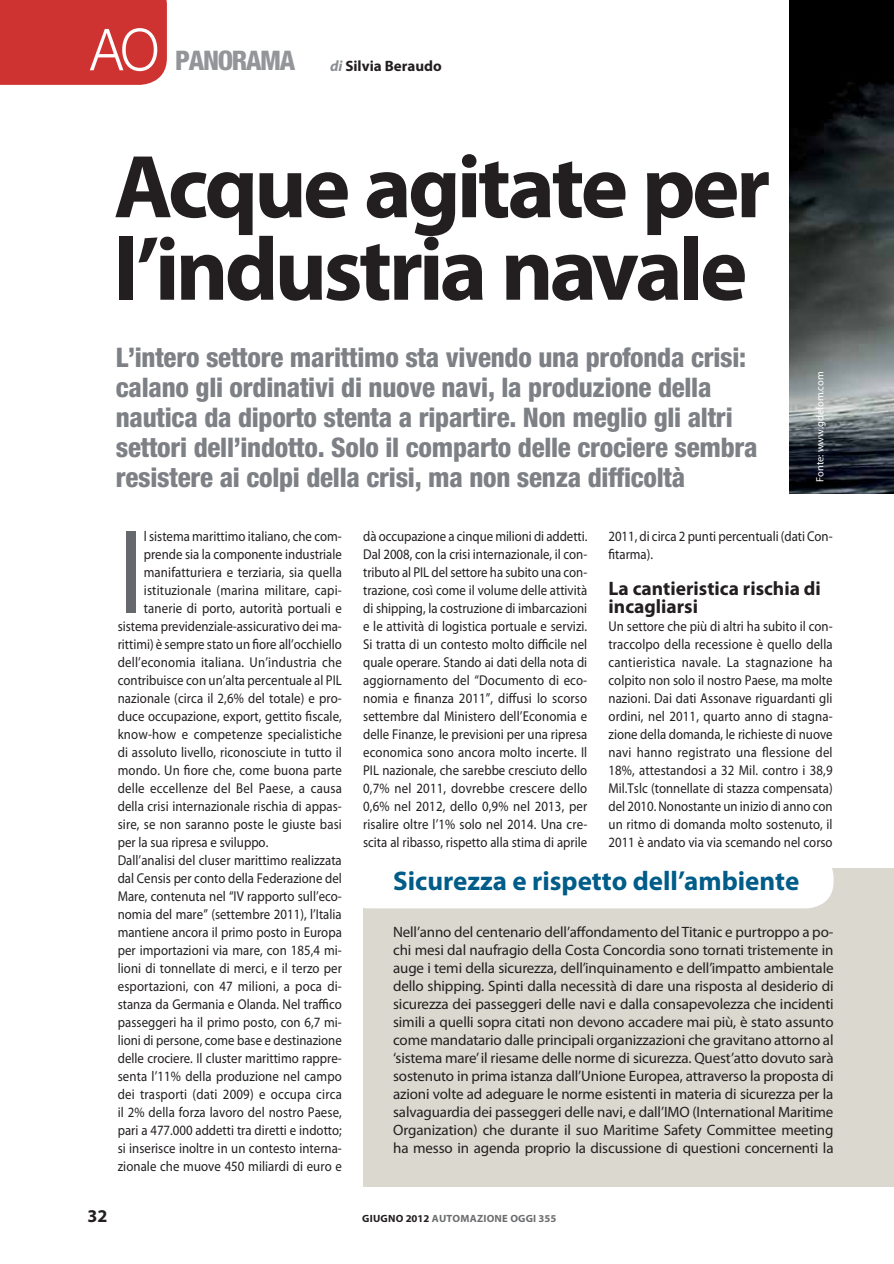
<style>
.page{position:relative;width:894px;height:1264px;background:#fff}
.page>*{position:absolute;margin:0;border:0;box-sizing:border-box;transform-origin:0 0}
.t1{font:121.05px "Myriad Pro";color:#65696e;scale:.9 1}
.t2{font:700 90px/82.5px "Myriad Pro";letter-spacing:-.04em;color:#231f20}
.t3{font:800 condensed 27px/30px "Helvetica Neue LT";letter-spacing:-.01em;color:#7d8085}
.t4{font:700 27px "Myriad Pro";color:#005c88}
.t5{font:800 condensed 27px "Helvetica Neue LT";letter-spacing:-.05em;color:#939598}
.t6{font:700 19.5px/18px "Myriad Pro";color:#231f20}
.t7{font:700 18px "Myriad Pro";color:#231f20}
.t8{font:15px/18px "Myriad Pro";letter-spacing:-.01em;color:#231f20;text-align:justify}
.t9{font:700 15px "Myriad Pro";color:#231f20}
.t10{font:14.25px/18px "Myriad Pro";letter-spacing:.005em;color:#231f20;text-align:justify;scale:.9 1}
.t11{font:700 10.5px "Myriad Pro";letter-spacing:.02em;color:#6d6e70}
.t12{font:10.5px "Myriad Pro";color:#fff}
.s1{font-weight:300;font-stretch:normal;font-size:57.9px;color:#fff}
.s2{font-style:italic;color:#8a8d91}
.s3{color:#231f20}
</style>
<div class="page">
<div style="left:0;top:0;width:167px;height:85px;background:#ce3331"></div>
<div style="left:363px;top:869px;width:500px;height:318px;background:#dbd8d0"></div>
<div style="left:342px;top:850px;width:491px;height:58px;background:#fff;border-radius:27px"></div>
<img style="left:789px;top:0;width:104px;height:493px">
<div style="left:863px;top:869px;width:30px;height:318px;background:#dbd8d0"></div>
<h3 class="t5" style="left:90px;top:51px;width:207px"><span class="s1">AO</span> PANORAMA</h3>
<p class="t9" style="left:330px;top:60px;width:113px"><span class="s2">di</span> Silvia Beraudo</p>
<h2 class="t2" style="left:114px;top:155px;width:658px">Acque agitate per l’industria navale</h2>
<p class="t3" style="left:116px;top:346px;width:643px">L’intero settore marittimo sta vivendo una profonda crisi: calano gli ordinativi di nuove navi, la produzione della nautica da diporto stenta a ripartire. Non meglio gli altri settori dell’indotto. Solo il comparto delle crociere sembra resistere ai colpi della crisi, ma non senza difficoltà</p>
<p class="t12" style="left:815px;top:482px;width:112px;rotate:-90deg">Fonte: www.gdefom.com</p>
<h1 class="t1" style="left:118px;top:527px;width:30px">I</h1>
<p class="t10" style="left:144px;top:529px;width:221px">l sistema marittimo italiano, che com-</p>
<p class="t10" style="left:144px;top:547px;width:221px">prende sia la componente industriale</p>
<p class="t10" style="left:144px;top:565px;width:221px">manifatturiera e terziaria, sia quella</p>
<p class="t10" style="left:144px;top:583px;width:221px">istituzionale (marina militare, capi-</p>
<p class="t10" style="left:144px;top:601px;width:221px">tanerie di porto, autorità portuali e</p>
<p class="t10" style="left:118px;top:619px;width:250px">sistema previdenziale-assicurativo dei ma-</p>
<p class="t10" style="left:118px;top:637px;width:250px">rittimi) è sempre stato un fiore all’occhiello</p>
<p class="t10" style="left:118px;top:655px;width:250px">dell’economia italiana. Un’industria che</p>
<p class="t10" style="left:118px;top:673px;width:250px">contribuisce con un’alta percentuale al PIL</p>
<p class="t10" style="left:118px;top:691px;width:250px">nazionale (circa il 2,6% del totale) e pro-</p>
<p class="t10" style="left:118px;top:709px;width:250px">duce occupazione, export, gettito fiscale,</p>
<p class="t10" style="left:118px;top:727px;width:250px">know-how e competenze specialistiche</p>
<p class="t10" style="left:118px;top:745px;width:250px">di assoluto livello, riconosciute in tutto il</p>
<p class="t10" style="left:118px;top:763px;width:250px">mondo. Un fiore che, come buona parte</p>
<p class="t10" style="left:118px;top:781px;width:250px">delle eccellenze del Bel Paese, a causa</p>
<p class="t10" style="left:118px;top:799px;width:250px">della crisi internazionale rischia di appas-</p>
<p class="t10" style="left:118px;top:817px;width:250px">sire, se non saranno poste le giuste basi</p>
<p class="t10" style="left:118px;top:835px;width:169px">per la sua ripresa e sviluppo.</p>
<p class="t10" style="left:118px;top:853px;width:250px">Dall’analisi del cluser marittimo realizzata</p>
<p class="t10" style="left:118px;top:871px;width:250px">dal Censis per conto della Federazione del</p>
<p class="t10" style="left:118px;top:889px;width:250px">Mare, contenuta nel “IV rapporto sull’eco-</p>
<p class="t10" style="left:118px;top:907px;width:250px">nomia del mare” (settembre 2011), l’Italia</p>
<p class="t10" style="left:118px;top:925px;width:250px">mantiene ancora il primo posto in Europa</p>
<p class="t10" style="left:118px;top:943px;width:250px">per importazioni via mare, con 185,4 mi-</p>
<p class="t10" style="left:118px;top:961px;width:250px">lioni di tonnellate di merci, e il terzo per</p>
<p class="t10" style="left:118px;top:979px;width:250px">esportazioni, con 47 milioni, a poca di-</p>
<p class="t10" style="left:118px;top:997px;width:250px">stanza da Germania e Olanda. Nel traffico</p>
<p class="t10" style="left:118px;top:1015px;width:250px">passeggeri ha il primo posto, con 6,7 mi-</p>
<p class="t10" style="left:118px;top:1033px;width:250px">lioni di persone, come base e destinazione</p>
<p class="t10" style="left:118px;top:1051px;width:250px">delle crociere. Il cluster marittimo rappre-</p>
<p class="t10" style="left:118px;top:1069px;width:250px">senta l’11% della produzione nel campo</p>
<p class="t10" style="left:118px;top:1087px;width:250px">dei trasporti (dati 2009) e occupa circa</p>
<p class="t10" style="left:118px;top:1105px;width:250px">il 2% della forza lavoro del nostro Paese,</p>
<p class="t10" style="left:118px;top:1123px;width:250px">pari a 477.000 addetti tra diretti e indotto;</p>
<p class="t10" style="left:118px;top:1141px;width:250px">si inserisce inoltre in un contesto interna-</p>
<p class="t10" style="left:118px;top:1159px;width:250px">zionale che muove 450 miliardi di euro e</p>
<p class="t10" style="left:363px;top:529px;width:250px">dà occupazione a cinque milioni di addetti.<br>Dal 2008, con la crisi internazionale, il con&shy;tributo al PIL del settore ha subito una con&shy;trazione, così come il volume delle attività di shipping, la costruzione di imbarcazioni e le attività di logistica portuale e servizi.<br>Si tratta di un contesto molto difficile nel quale operare. Stando ai dati della nota di aggiornamento del “Documento di eco&shy;nomia e finanza 2011”, diffusi lo scorso settembre dal Ministero dell’Economia e delle Finanze, le previsioni per una ripresa economica sono ancora molto incerte. Il PIL nazionale, che sarebbe cresciuto dello 0,7% nel 2011, dovrebbe crescere dello 0,6% nel 2012, dello 0,9% nel 2013, per risalire oltre l’1% solo nel 2014. Una cre&shy;scita al ribasso, rispetto alla stima di aprile</p>
<p class="t10" style="left:608px;top:529px;width:250px">2011, di circa 2 punti percentuali (dati Con&shy;fitarma).</p>
<h3 class="t6" style="left:608px;top:581px;width:214px">La cantieristica rischia di incagliarsi</h3>
<p class="t10" style="left:608px;top:619px;width:250px">Un settore che più di altri ha subito il con&shy;traccolpo della recessione è quello della cantieristica navale. La stagnazione ha colpito non solo il nostro Paese, ma molte nazioni. Dai dati Assonave riguardanti gli ordini, nel 2011, quarto anno di stagna&shy;zione della domanda, le richieste di nuove navi hanno registrato una flessione del 18%, attestandosi a 32 Mil. contro i 38,9<br>Mil.Tslc (tonnellate di stazza compensata) del 2010. Nonostante un inizio di anno con un ritmo di domanda molto sostenuto, il 2011 è andato via via scemando nel corso</p>
<h3 class="t4" style="left:393px;top:870px;width:407px">Sicurezza e rispetto dell’ambiente</h3>
<p class="t8" style="left:393px;top:925px;width:442px">Nell’anno del centenario dell’affondamento del Titanic e purtroppo a po&shy;chi mesi dal naufragio della Costa Concordia sono tornati tristemente in auge i temi della sicurezza, dell’inquinamento e dell’impatto ambientale dello shipping. Spinti dalla necessità di dare una risposta al desiderio di sicurezza dei passeggeri delle navi e dalla consapevolezza che incidenti simili a quelli sopra citati non devono accadere mai più, è stato assunto come mandatario dalle principali organizzazioni che gravitano attorno al ‘sistema mare’ il riesame delle norme di sicurezza. Quest’atto dovuto sarà sostenuto in prima istanza dall’Unione Europea, attraverso la proposta di azioni volte ad adeguare le norme esistenti in materia di sicurezza per la salvaguardia dei passeggeri delle navi, e dall’IMO (International Maritime Organization) che durante il suo Maritime Safety Committee meeting ha messo in agenda proprio la discussione di questioni concernenti la</p>
<p class="t7" style="left:87px;top:1209px;width:21px">32</p>
<p class="t11" style="left:362px;top:1215px;width:196px"><span class="s3">GIUGNO 2012</span> AUTOMAZIONE OGGI 355</p>
</div>
